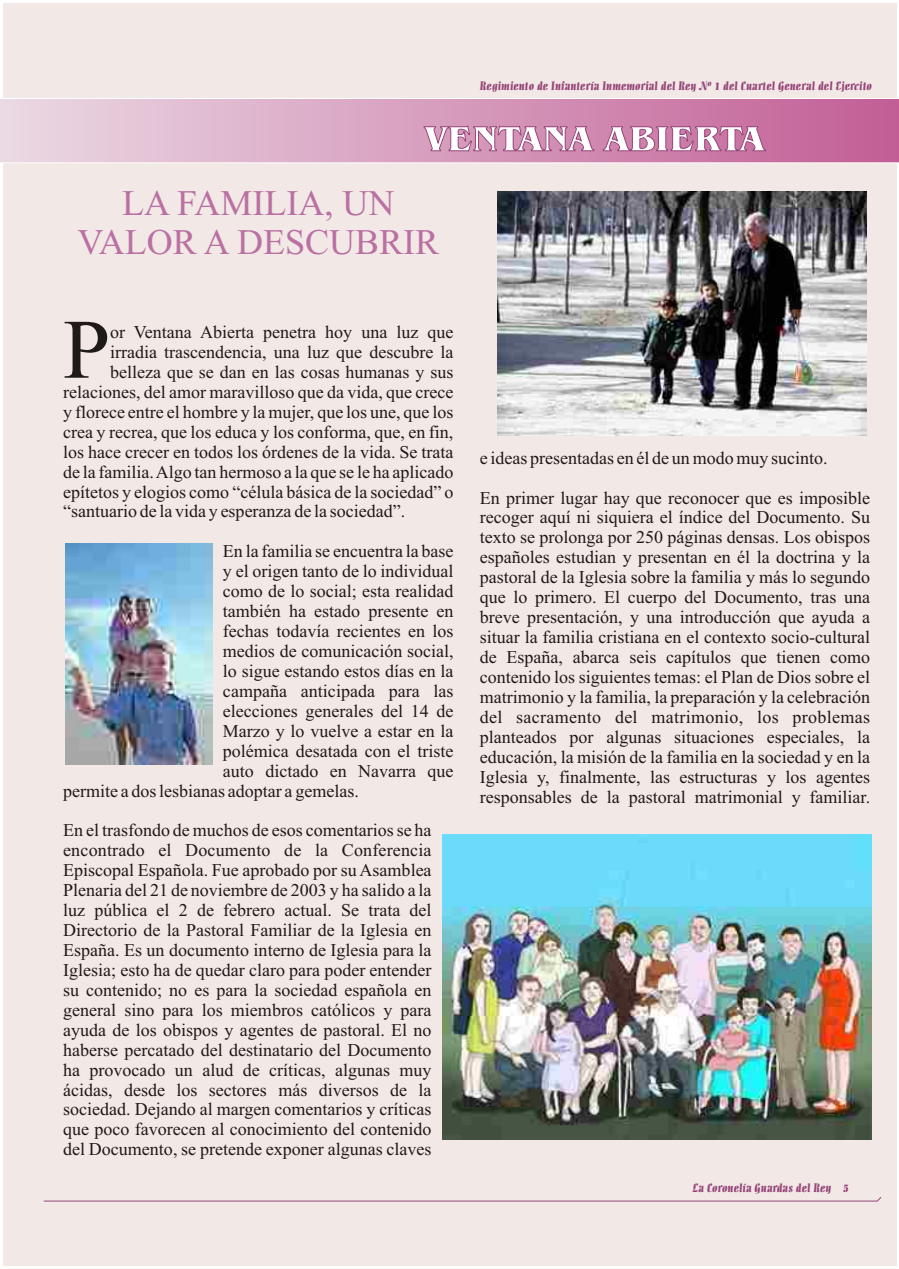
<style>
.page{position:relative;width:899px;height:1269px;background:#fff}
.page>*{position:absolute;margin:0;border:0;box-sizing:border-box;transform-origin:0 0}
.t1{font:84.45px "Times New Roman";color:#1f1a17}
.t2{font:36px/39.9px "Times New Roman";color:#ba70a3;text-align:center}
.t3{font:700 36px "Benguiat IT Cby BT";color:#fff}
.t4{font:18px/20px "Times New Roman";color:#1f1a17}
.t5{font:18px "Times New Roman";letter-spacing:.02em;color:#1f1a17}
.t6{font:12px "Allegro BT";color:#964578}
</style>
<div class="page">
<div style="left:3px;top:3px;width:893px;height:1263px;background:#f2e8e6"></div>
<svg style="left:0;top:98px;width:898px;height:65px;background:#d79ebe"></svg>
<svg style="left:43px;top:1197px;width:839px;height:5px"></svg>
<img style="left:65px;top:543px;width:147px;height:221px">
<img style="left:497px;top:192px;width:369px;height:244px">
<img style="left:442px;top:835px;width:429px;height:304px">
<p class="t6" style="left:480px;top:81px;width:393px">Regimiento de Infantería Inmemorial del Rey Nº 1 del Cuartel General del Ejercito</p>
<h2 class="t3" style="left:424px;top:124px;width:341px">VENTANA ABIERTA</h2>
<h2 class="t2" style="left:78px;top:186px;width:363px">LA FAMILIA, UN<br>VALOR A DESCUBRIR</h2>
<h1 class="t1" style="left:63px;top:319px;width:48px">P</h1>
<p class="t4" style="left:110px;top:324px;width:345px">or Ventana Abierta penetra hoy una luz que irradia trascendencia, una luz que descubre la</p>
<p class="t4" style="left:63px;top:364px;width:392px;text-align:justify;text-indent:47px">belleza que se dan en las cosas humanas y sus relaciones, del amor maravilloso que da vida, que crece y florece entre el hombre y la mujer, que los une, que los crea y recrea, que los educa y los conforma, que, en fin, los hace crecer en todos los órdenes de la vida. Se trata</p>
<p class="t4" style="left:480px;top:449px;width:349px">e ideas presentadas en él de un modo muy sucinto.</p>
<p class="t4" style="left:63px;top:463px;width:392px">de la familia. Algo tan hermoso a la que se le ha aplicado epítetos y elogios como “célula básica de la sociedad” o</p>
<p class="t4" style="left:480px;top:489px;width:392px">En primer lugar hay que reconocer que es imposible</p>
<p class="t4" style="left:63px;top:503px;width:343px">“santuario de la vida y esperanza de la sociedad”.</p>
<p class="t4" style="left:480px;top:509px;width:392px">recoger aquí ni siquiera el índice del Documento. Su texto se prolonga por 250 páginas densas. Los obispos</p>
<p class="t4" style="left:223px;top:543px;width:232px">En la familia se encuentra la base</p>
<p class="t4" style="left:480px;top:549px;width:392px">españoles estudian y presentan en él la doctrina y la</p>
<p class="t4" style="left:223px;top:563px;width:232px">y el origen tanto de lo individual</p>
<p class="t4" style="left:480px;top:569px;width:392px">pastoral de la Iglesia sobre la familia y más lo segundo</p>
<p class="t4" style="left:223px;top:583px;width:232px">como de lo social; esta realidad</p>
<p class="t4" style="left:480px;top:589px;width:392px">que lo primero. El cuerpo del Documento, tras una</p>
<p class="t4" style="left:223px;top:603px;width:232px">también ha estado presente en</p>
<p class="t4" style="left:480px;top:609px;width:392px">breve presentación, y una introducción que ayuda a</p>
<p class="t4" style="left:223px;top:623px;width:232px">fechas todavía recientes en los</p>
<p class="t4" style="left:480px;top:629px;width:392px">situar la familia cristiana en el contexto socio-cultural</p>
<p class="t4" style="left:223px;top:643px;width:232px">medios de comunicación social,</p>
<p class="t4" style="left:480px;top:649px;width:392px">de España, abarca seis capítulos que tienen como</p>
<p class="t4" style="left:223px;top:663px;width:232px">lo sigue estando estos días en la</p>
<p class="t4" style="left:480px;top:669px;width:392px">contenido los siguientes temas: el Plan de Dios sobre el</p>
<p class="t4" style="left:223px;top:683px;width:232px">campaña anticipada para las</p>
<p class="t4" style="left:480px;top:689px;width:392px">matrimonio y la familia, la preparación y la celebración</p>
<p class="t4" style="left:223px;top:703px;width:232px">elecciones generales del 14 de</p>
<p class="t5" style="left:480px;top:710px;width:392px">del sacramento del matrimonio, los problemas</p>
<p class="t4" style="left:223px;top:722px;width:232px">Marzo y lo vuelve a estar en la</p>
<p class="t4" style="left:480px;top:729px;width:392px">planteados por algunas situaciones especiales, la</p>
<p class="t4" style="left:223px;top:742px;width:232px">polémica desatada con el triste</p>
<p class="t4" style="left:480px;top:748px;width:392px">educación, la misión de la familia en la sociedad y en la</p>
<p class="t4" style="left:223px;top:762px;width:232px">auto dictado en Navarra que</p>
<p class="t4" style="left:480px;top:768px;width:392px">Iglesia y, finalmente, las estructuras y los agentes</p>
<p class="t4" style="left:63px;top:782px;width:297px">permite a dos lesbianas adoptar a gemelas.</p>
<p class="t4" style="left:480px;top:788px;width:392px">responsables de la pastoral matrimonial y familiar.</p>
<p class="t4" style="left:63px;top:822px;width:370px;text-align:justify">En el trasfondo de muchos de esos comentarios se ha encontrado el Documento de la Conferencia Episcopal Española. Fue aprobado por su Asamblea Plenaria del 21 de noviembre de 2003 y ha salido a la luz pública el 2 de febrero actual. Se trata del Directorio de la Pastoral Familiar de la Iglesia en España. Es un documento interno de Iglesia para la Iglesia; esto ha de quedar claro para poder entender su contenido; no es para la sociedad española en general sino para los miembros católicos y para ayuda de los obispos y agentes de pastoral. El no haberse percatado del destinatario del Documento ha provocado un alud de críticas, algunas muy ácidas, desde los sectores más diversos de la sociedad. Dejando al margen comentarios y críticas que poco favorecen al conocimiento del contenido del Documento, se pretende exponer algunas claves</p>
<p class="t6" style="left:693px;top:1183px;width:158px">La Coronelía Guardas del Rey 5</p>
</div>
